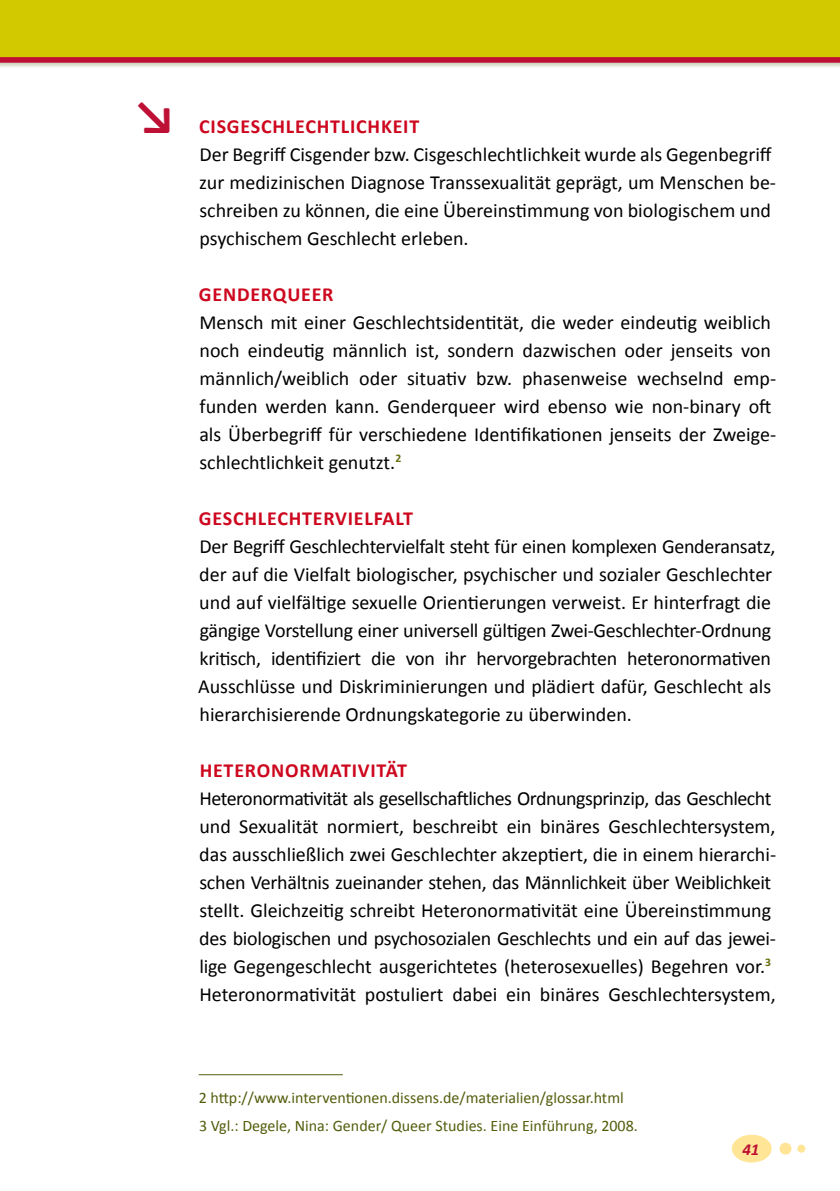
<style>
.page{position:relative;width:840px;height:1191px;background:#fff}
.page>*{position:absolute;margin:0;border:0;box-sizing:border-box;transform-origin:0 0}
.t1{font:700 48px "Calibri";color:#bd1034}
.t2{font:20px/28px "Calibri";color:#000}
.t3{font:700 20px "Calibri";letter-spacing:.04em;color:#cd071e}
.t4{font:italic 700 16.8px "Calibri";color:#bd1034}
.t5{font:16px/28.4px "Calibri";color:#545d0c}
</style>
<div class="page">
<svg style="left:0;top:0;width:839px;height:68px;background:#d1bb14"></svg>
<div style="left:731px;top:1134px;width:40px;height:28px;background:#ffe595;border-radius:50%"></div>
<div style="left:779px;top:1142px;width:12px;height:12px;background:#ffe595;border-radius:50%"></div>
<div style="left:797px;top:1144px;width:7px;height:8px;background:#ffe595;border-radius:50%"></div>
<hr style="left:198px;top:1074px;width:144px;height:1px;background:#545d0c">
<h1 class="t1" style="left:135px;top:87px;width:42px">↘</h1>
<p class="t3" style="left:199px;top:114px;width:221px">CISGESCHLECHTLICHKEIT</p>
<p class="t2" style="left:199px;top:139px;width:578px">Der Begriff Cisgender bzw. Cisgeschlechtlichkeit wurde als Gegenbegriff zur medizinischen Diagnose Transsexualität geprägt, um Menschen be&shy;schreiben zu können, die eine Übereinstimmung von biologischem und psychischem Geschlecht erleben.</p>
<p class="t3" style="left:199px;top:282px;width:136px">GENDERQUEER</p>
<p class="t2" style="left:199px;top:307px;width:578px">Mensch mit einer Geschlechtsidentität, die weder eindeutig weiblich noch eindeutig männlich ist, sondern dazwischen oder jenseits von männlich/weiblich oder situativ bzw. phasenweise wechselnd emp&shy;funden werden kann. Genderqueer wird ebenso wie non-binary oft als Überbegriff für verschiedene Identifikationen jenseits der Zweige&shy;schlechtlichkeit genutzt.<sup>2</sup></p>
<p class="t3" style="left:199px;top:506px;width:216px">GESCHLECHTERVIELFALT</p>
<p class="t2" style="left:198px;top:531px;width:578px">Der Begriff Geschlechtervielfalt steht für einen komplexen Genderansatz, der auf die Vielfalt biologischer, psychischer und sozialer Geschlechter und auf vielfältige sexuelle Orientierungen verweist. Er hinterfragt die gängige Vorstellung einer universell gültigen Zwei-Geschlechter-Ordnung kritisch, identifiziert die von ihr hervorgebrachten heteronormativen Ausschlüsse und Diskriminierungen und plädiert dafür, Geschlecht als hierarchisierende Ordnungskategorie zu überwinden.</p>
<p class="t3" style="left:199px;top:758px;width:209px">HETERONORMATIVITÄT</p>
<p class="t2" style="left:199px;top:783px;width:578px">Heteronormativität als gesellschaftliches Ordnungsprinzip, das Geschlecht und Sexualität normiert, beschreibt ein binäres Geschlechtersystem, das ausschließlich zwei Geschlechter akzeptiert, die in einem hierarchi&shy;schen Verhältnis zueinander stehen, das Männlichkeit über Weiblichkeit stellt. Gleichzeitig schreibt Heteronormativität eine Übereinstimmung des biologischen und psychosozialen Geschlechts und ein auf das jewei&shy;lige Gegengeschlecht ausgerichtetes (heterosexuelles) Begehren vor.<sup>3<br></sup>Heteronormativität postuliert dabei ein binäres Geschlechtersystem,</p>
<p class="t5" style="left:199px;top:1082px;width:440px">2 http://www.interventionen.dissens.de/materialien/glossar.html<br>3 Vgl.: Degele, Nina: Gender/ Queer Studies. Eine Einführung, 2008.</p>
<p class="t4" style="left:742px;top:1139px;width:19px">41</p>
</div>
